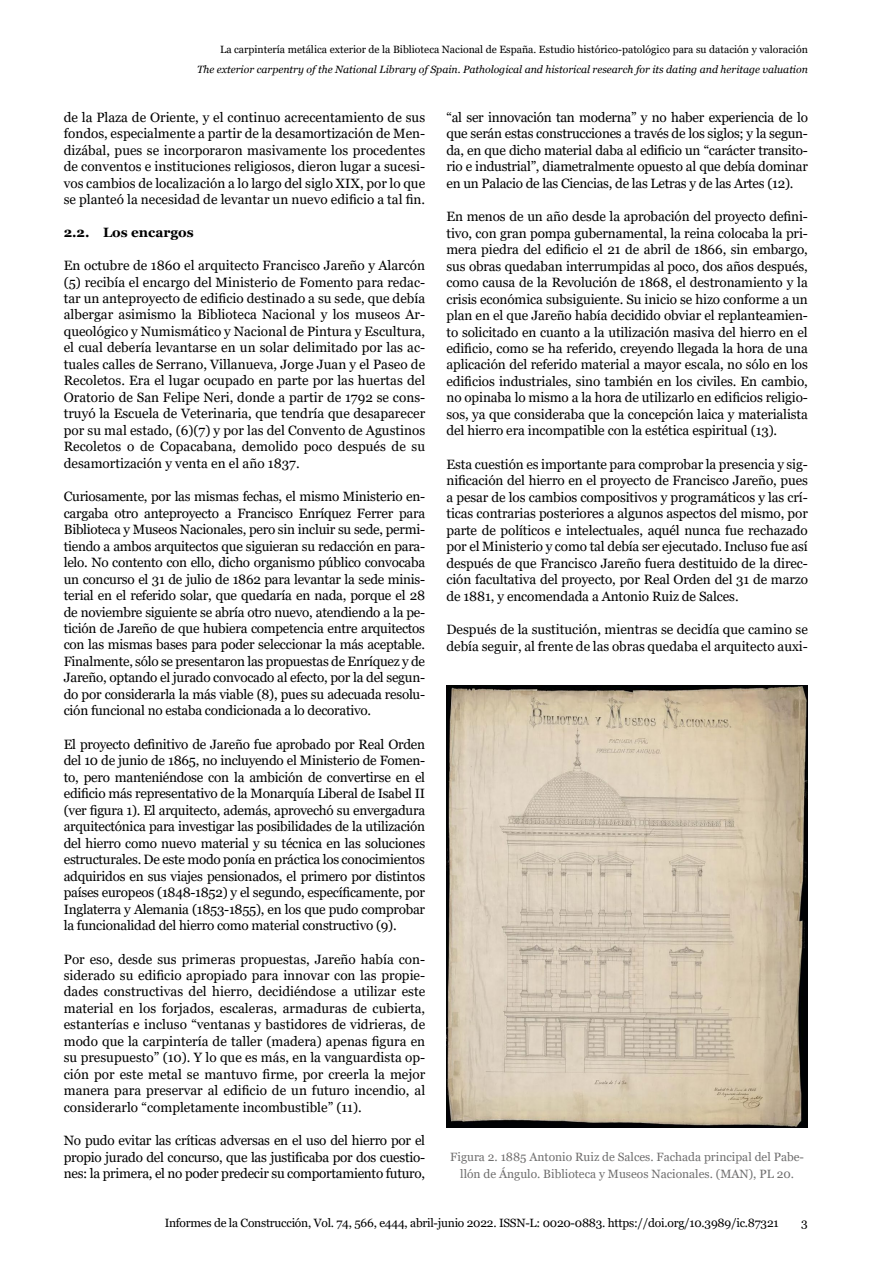
<style>
.page{position:relative;width:893px;height:1263px;background:#fff}
.page>*{position:absolute;margin:0;border:0;box-sizing:border-box;transform-origin:0 0}
.t1{font:13.5px/16.5px "Georgia";letter-spacing:-.01em;color:#000;text-align:justify}
.t2{font:700 13.5px "Georgia";color:#000}
.t3{font:12px/16.5px "Georgia";color:#706f6f;text-align:center}
.t4{font:12px "Georgia";letter-spacing:-.02em;color:#000}
.t5{font:italic 10.5px "Georgia";color:#000}
.t6{font:10.5px "Georgia";color:#000}
</style>
<div class="page">
<img style="left:446px;top:685px;width:362px;height:443px">
<p class="t6" style="left:220px;top:43px;width:589px">La carpintería metálica exterior de la Biblioteca Nacional de España. Estudio histórico-patológico para su datación y valoración</p>
<p class="t5" style="left:197px;top:62px;width:612px">The exterior carpentry of the National Library of Spain. Pathological and historical research for its dating and heritage valuation</p>
<p class="t1" style="left:64px;top:109px;width:363px">de la Plaza de Oriente, y el continuo acrecentamiento de sus fondos, especialmente a partir de la desamortización de Men&shy;dizábal, pues se incorporaron masivamente los procedentes de conventos e instituciones religiosos, dieron lugar a sucesi&shy;vos cambios de localización a lo largo del siglo XIX, por lo que se planteó la necesidad de levantar un nuevo edificio a tal fin.</p>
<p class="t2" style="left:64px;top:224px;width:132px">2.2. Los encargos</p>
<p class="t1" style="left:64px;top:257px;width:363px">En octubre de 1860 el arquitecto Francisco Jareño y Alarcón (5) recibía el encargo del Ministerio de Fomento para redac&shy;tar un anteproyecto de edificio destinado a su sede, que debía albergar asimismo la Biblioteca Nacional y los museos Ar&shy;queológico y Numismático y Nacional de Pintura y Escultura, el cual debería levantarse en un solar delimitado por las ac&shy;tuales calles de Serrano, Villanueva, Jorge Juan y el Paseo de Recoletos. Era el lugar ocupado en parte por las huertas del Oratorio de San Felipe Neri, donde a partir de 1792 se cons&shy;truyó la Escuela de Veterinaria, que tendría que desaparecer por su mal estado, (6)(7) y por las del Convento de Agustinos Recoletos o de Copacabana, demolido poco después de su desamortización y venta en el año 1837.</p>
<p class="t1" style="left:64px;top:489px;width:363px">Curiosamente, por las mismas fechas, el mismo Ministerio en&shy;cargaba otro anteproyecto a Francisco Enríquez Ferrer para Biblioteca y Museos Nacionales, pero sin incluir su sede, permi&shy;tiendo a ambos arquitectos que siguieran su redacción en para&shy;lelo. No contento con ello, dicho organismo público convocaba un concurso el 31 de julio de 1862 para levantar la sede minis&shy;terial en el referido solar, que quedaría en nada, porque el 28 de noviembre siguiente se abría otro nuevo, atendiendo a la pe&shy;tición de Jareño de que hubiera competencia entre arquitectos con las mismas bases para poder seleccionar la más aceptable.<br>Finalmente, sólo se presentaron las propuestas de Enríquez y de Jareño, optando el jurado convocado al efecto, por la del segun&shy;do por considerarla la más viable (8), pues su adecuada resolu&shy;ción funcional no estaba condicionada a lo decorativo.</p>
<p class="t1" style="left:64px;top:736px;width:363px">El proyecto definitivo de Jareño fue aprobado por Real Orden del 10 de junio de 1865, no incluyendo el Ministerio de Fomen&shy;to, pero manteniéndose con la ambición de convertirse en el edificio más representativo de la Monarquía Liberal de Isabel II (ver figura 1). El arquitecto, además, aprovechó su envergadura arquitectónica para investigar las posibilidades de la utilización del hierro como nuevo material y su técnica en las soluciones estructurales. De este modo ponía en práctica los conocimientos adquiridos en sus viajes pensionados, el primero por distintos países europeos (1848-1852) y el segundo, específicamente, por Inglaterra y Alemania (1853-1855), en los que pudo comprobar la funcionalidad del hierro como material constructivo (9).</p>
<p class="t1" style="left:64px;top:951px;width:363px">Por eso, desde sus primeras propuestas, Jareño había con&shy;siderado su edificio apropiado para innovar con las propie&shy;dades constructivas del hierro, decidiéndose a utilizar este material en los forjados, escaleras, armaduras de cubierta, estanterías e incluso “ventanas y bastidores de vidrieras, de modo que la carpintería de taller (madera) apenas figura en su presupuesto” (10). Y lo que es más, en la vanguardista op&shy;ción por este metal se mantuvo firme, por creerla la mejor manera para preservar al edificio de un futuro incendio, al considerarlo “completamente incombustible” (11).</p>
<p class="t1" style="left:64px;top:1132px;width:363px">No pudo evitar las críticas adversas en el uso del hierro por el propio jurado del concurso, que las justificaba por dos cuestio&shy;nes: la primera, el no poder predecir su comportamiento futuro,</p>
<p class="t1" style="left:446px;top:109px;width:363px">“al ser innovación tan moderna” y no haber experiencia de lo que serán estas construcciones a través de los siglos; y la segun&shy;da, en que dicho material daba al edificio un “carácter transito&shy;rio e industrial”, diametralmente opuesto al que debía dominar en un Palacio de las Ciencias, de las Letras y de las Artes (12).</p>
<p class="t1" style="left:446px;top:209px;width:363px">En menos de un año desde la aprobación del proyecto defini&shy;tivo, con gran pompa gubernamental, la reina colocaba la pri&shy;mera piedra del edificio el 21 de abril de 1866, sin embargo, sus obras quedaban interrumpidas al poco, dos años después, como causa de la Revolución de 1868, el destronamiento y la crisis económica subsiguiente. Su inicio se hizo conforme a un plan en el que Jareño había decidido obviar el replanteamien&shy;to solicitado en cuanto a la utilización masiva del hierro en el edificio, como se ha referido, creyendo llegada la hora de una aplicación del referido material a mayor escala, no sólo en los edificios industriales, sino también en los civiles. En cambio, no opinaba lo mismo a la hora de utilizarlo en edificios religio&shy;sos, ya que consideraba que la concepción laica y materialista del hierro era incompatible con la estética espiritual (13).</p>
<p class="t1" style="left:446px;top:456px;width:363px">Esta cuestión es importante para comprobar la presencia y sig&shy;nificación del hierro en el proyecto de Francisco Jareño, pues a pesar de los cambios compositivos y programáticos y las crí&shy;ticas contrarias posteriores a algunos aspectos del mismo, por parte de políticos e intelectuales, aquél nunca fue rechazado por el Ministerio y como tal debía ser ejecutado. Incluso fue así después de que Francisco Jareño fuera destituido de la direc&shy;ción facultativa del proyecto, por Real Orden del 31 de marzo de 1881, y encomendada a Antonio Ruiz de Salces.</p>
<p class="t1" style="left:446px;top:621px;width:363px">Después de la sustitución, mientras se decidía que camino se debía seguir, al frente de las obras quedaba el arquitecto auxi-</p>
<p class="t3" style="left:450px;top:1149px;width:355px">Figura 2. 1885 Antonio Ruiz de Salces. Fachada principal del Pabe&shy;llón de Ángulo. Biblioteca y Museos Nacionales. (MAN), PL 20.</p>
<p class="t4" style="left:165px;top:1215px;width:615px">Informes de la Construcción, Vol. 74, 566, e444, abril-junio 2022. ISSN-L: 0020-0883. https://doi.org/10.3989/ic.87321</p>
<p class="t4" style="left:801px;top:1215px;width:8px">3</p>
</div>
